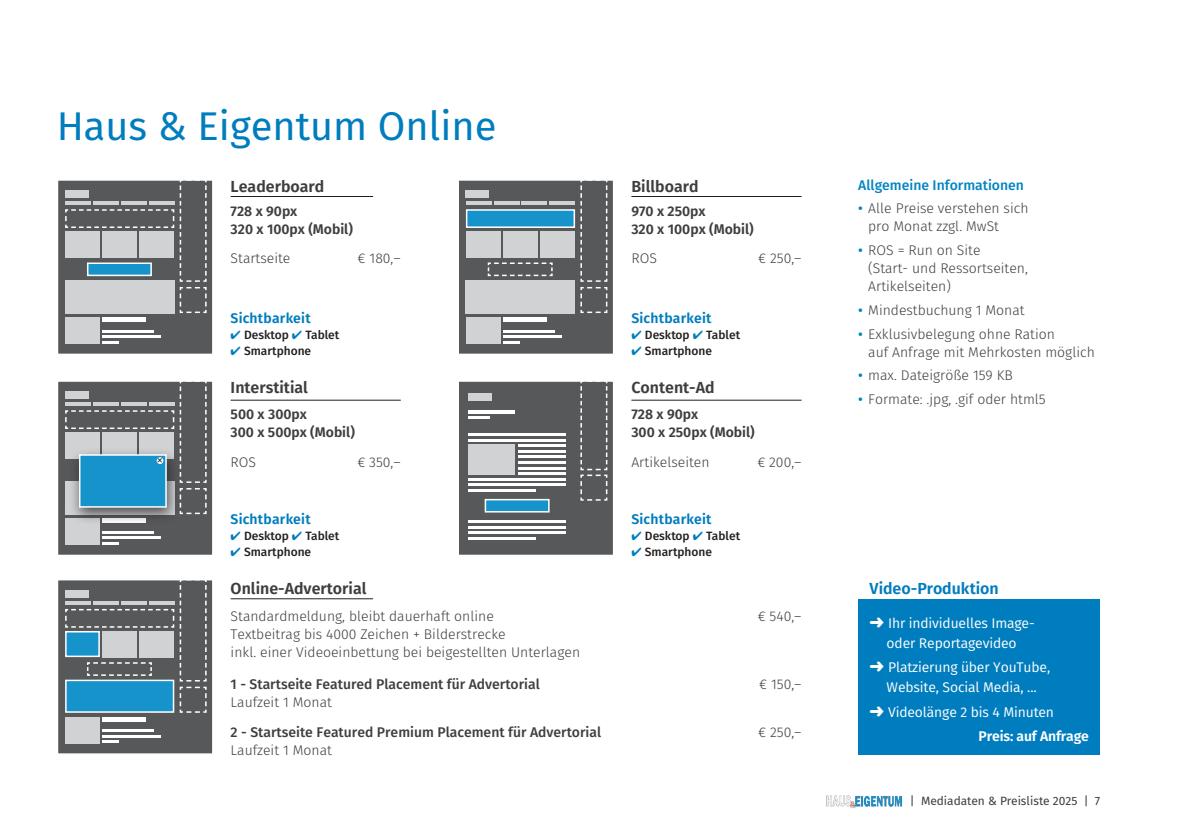
<style>
.page{position:relative;width:1191px;height:840px;background:#fff}
.page>*{position:absolute;margin:0;border:0;box-sizing:border-box;transform-origin:0 0}
.t1{font:40px "Fira Sans";color:#007dbe}
.t2{font:600 16px "Fira Sans";color:#3e3e3f}
.t3{font:600 16px "Fira Sans";letter-spacing:-.005em;color:#007dbe}
.t4{font:300 14px/18px "Fira Sans";color:#3e3e3f}
.t5{font:14px/20px "Fira Sans";letter-spacing:-.01em;color:#fff;text-align:center}
.t6{font:600 14px/18px "Fira Sans";color:#3e3e3f}
.t7{font:500 14px "Fira Sans";color:#3e3e3f}
.t8{font:600 14px "Fira Sans";letter-spacing:.015em;color:#007dbe}
.t9{font:500 14px "Fira Sans";color:#0085c3}
.t10{font:500 12px "Fira Sans";color:#231f20}
.t11{font:12px "Fira Sans";color:#3e3e3f}
.s1{color:#007dbe}
.s2{font-weight:500;color:#0085c3}
.s3{font-weight:600}
</style>
<div class="page">
<img style="left:826px;top:795px;width:76px;height:13px">
<div style="left:457px;top:380px;width:157px;height:176px;background:#57585a;border:2px solid #fff"></div>
<div style="left:484px;top:498px;width:65px;height:14px;background:#1693cb;border:2px solid #fff"></div>
<div style="left:468px;top:444px;width:46px;height:30px;background:#d1d2d4"></div>
<div style="left:468px;top:393px;width:23px;height:8px;background:#d1d2d4"></div>
<svg style="left:468px;top:410px;width:46px;height:3px"></svg>
<hr style="left:468px;top:415px;width:22px;height:3px;background:#fff">
<hr style="left:468px;top:433px;width:98px;height:2px;background:#fff">
<hr style="left:468px;top:520px;width:98px;height:2px;background:#fff">
<hr style="left:468px;top:438px;width:98px;height:3px;background:#fff">
<hr style="left:468px;top:477px;width:98px;height:3px;background:#fff">
<hr style="left:468px;top:525px;width:98px;height:3px;background:#fff">
<hr style="left:519px;top:444px;width:47px;height:2px;background:#fff">
<hr style="left:468px;top:531px;width:98px;height:2px;background:#fff">
<hr style="left:468px;top:489px;width:68px;height:2px;background:#fff">
<hr style="left:468px;top:536px;width:68px;height:3px;background:#fff">
<hr style="left:519px;top:449px;width:47px;height:3px;background:#fff">
<hr style="left:519px;top:455px;width:47px;height:3px;background:#fff">
<hr style="left:519px;top:461px;width:47px;height:2px;background:#fff">
<hr style="left:519px;top:466px;width:47px;height:3px;background:#fff">
<hr style="left:519px;top:472px;width:47px;height:2px;background:#fff">
<hr style="left:468px;top:483px;width:98px;height:3px;background:#fff">
<svg style="left:580px;top:380px;width:28px;height:121px"></svg>
<hr style="left:631px;top:399px;width:170px;height:1px;background:#231f20">
<div style="left:858px;top:599px;width:242px;height:155px;background:#007dbe"></div>
<hr style="left:231px;top:196px;width:142px;height:1px;background:#231f20">
<div style="left:57px;top:179px;width:157px;height:176px;background:#57585a;border:2px solid #fff"></div>
<div style="left:65px;top:317px;width:35px;height:26px;background:#d1d2d4"></div>
<svg style="left:64px;top:179px;width:143px;height:134px"></svg>
<div style="left:65px;top:190px;width:23px;height:7px;background:#d1d2d4"></div>
<div style="left:102px;top:317px;width:44px;height:5px;background:#fff"></div>
<hr style="left:102px;top:329px;width:52px;height:3px;background:#fff">
<hr style="left:102px;top:335px;width:59px;height:3px;background:#fff">
<svg style="left:102px;top:341px;width:17px;height:2px"></svg>
<hr style="left:631px;top:196px;width:170px;height:1px;background:#231f20">
<div style="left:457px;top:179px;width:157px;height:176px;background:#57585a;border:2px solid #fff"></div>
<div style="left:466px;top:209px;width:109px;height:19px;background:#1693cb;border:2px solid #fff"></div>
<svg style="left:487px;top:262px;width:66px;height:15px"></svg>
<div style="left:466px;top:231px;width:34px;height:26px;background:#d1d2d4"></div>
<hr style="left:466px;top:201px;width:25px;height:4px;background:#d1d2d4">
<hr style="left:494px;top:201px;width:25px;height:4px;background:#d1d2d4">
<hr style="left:522px;top:201px;width:25px;height:4px;background:#d1d2d4">
<hr style="left:550px;top:201px;width:25px;height:4px;background:#d1d2d4">
<div style="left:466px;top:280px;width:109px;height:33px;background:#d1d2d4"></div>
<div style="left:466px;top:317px;width:34px;height:26px;background:#d1d2d4"></div>
<div style="left:503px;top:231px;width:35px;height:26px;background:#d1d2d4"></div>
<div style="left:540px;top:231px;width:35px;height:26px;background:#d1d2d4"></div>
<svg style="left:580px;top:179px;width:28px;height:134px"></svg>
<div style="left:466px;top:190px;width:23px;height:7px;background:#d1d2d4"></div>
<div style="left:503px;top:317px;width:43px;height:5px;background:#fff"></div>
<hr style="left:503px;top:329px;width:52px;height:3px;background:#fff">
<hr style="left:503px;top:335px;width:58px;height:3px;background:#fff">
<svg style="left:503px;top:341px;width:17px;height:2px"></svg>
<hr style="left:231px;top:399px;width:170px;height:1px;background:#231f20">
<div style="left:57px;top:380px;width:157px;height:176px;background:#57585a;border:2px solid #fff"></div>
<div style="left:65px;top:518px;width:35px;height:26px;background:#d1d2d4"></div>
<hr style="left:102px;top:530px;width:52px;height:3px;background:#fff">
<hr style="left:102px;top:536px;width:59px;height:2px;background:#fff">
<hr style="left:102px;top:541px;width:17px;height:3px;background:#fff">
<div style="left:69px;top:447px;width:111px;height:78px;background:#231f20;opacity:.75"></div>
<div style="left:57px;top:578px;width:157px;height:176px;background:#57585a;border:2px solid #fff"></div>
<div style="left:65px;top:716px;width:35px;height:26px;background:#d1d2d4"></div>
<svg style="left:64px;top:578px;width:143px;height:135px"></svg>
<div style="left:65px;top:589px;width:23px;height:8px;background:#d1d2d4"></div>
<div style="left:102px;top:716px;width:44px;height:5px;background:#fff"></div>
<hr style="left:102px;top:729px;width:52px;height:2px;background:#fff">
<hr style="left:102px;top:734px;width:59px;height:3px;background:#fff">
<svg style="left:102px;top:740px;width:17px;height:2px"></svg>
<hr style="left:231px;top:598px;width:142px;height:1px;background:#231f20">
<svg style="left:64px;top:380px;width:143px;height:134px"></svg>
<h1 class="t1" style="left:57px;top:95px;width:441px">Haus &amp; Eigentum Online</h1>
<p class="t2" style="left:231px;top:173px;width:95px">Leaderboard</p>
<p class="t6" style="left:231px;top:201px;width:124px">728 x 90px<br>320 x 100px (Mobil)</p>
<p class="t4" style="left:231px;top:249px;width:61px">Startseite</p>
<p class="t4" style="left:358px;top:249px;width:45px">€ 180,–</p>
<p class="t8" style="left:231px;top:306px;width:82px">Sichtbarkeit</p>
<p class="t10" style="left:231px;top:325px;width:110px"><span class="s1">✔</span> Desktop <span class="s1">✔</span> Tablet</p>
<p class="t10" style="left:231px;top:341px;width:82px"><span class="s1">✔</span> Smartphone</p>
<p class="t2" style="left:231px;top:374px;width:79px">Interstitial</p>
<p class="t6" style="left:231px;top:404px;width:126px">500 x 300px<br>300 x 500px (Mobil)</p>
<p class="t4" style="left:231px;top:452px;width:27px">ROS</p>
<p class="t4" style="left:357px;top:452px;width:45px">€ 350,–</p>
<p class="t8" style="left:231px;top:507px;width:82px">Sichtbarkeit</p>
<p class="t10" style="left:231px;top:525px;width:110px"><span class="s1">✔</span> Desktop <span class="s1">✔</span> Tablet</p>
<p class="t10" style="left:231px;top:541px;width:82px"><span class="s1">✔</span> Smartphone</p>
<p class="t2" style="left:231px;top:575px;width:137px">Online-Advertorial</p>
<p class="t2" style="left:631px;top:173px;width:69px">Billboard</p>
<p class="t6" style="left:631px;top:201px;width:124px">970 x 250px<br>320 x 100px (Mobil)</p>
<p class="t4" style="left:631px;top:249px;width:27px">ROS</p>
<p class="t4" style="left:758px;top:249px;width:45px">€ 250,–</p>
<p class="t8" style="left:631px;top:306px;width:82px">Sichtbarkeit</p>
<p class="t10" style="left:631px;top:325px;width:110px"><span class="s1">✔</span> Desktop <span class="s1">✔</span> Tablet</p>
<p class="t10" style="left:631px;top:341px;width:82px"><span class="s1">✔</span> Smartphone</p>
<p class="t2" style="left:631px;top:374px;width:85px">Content-Ad</p>
<p class="t6" style="left:631px;top:404px;width:125px">728 x 90px<br>300 x 250px (Mobil)</p>
<p class="t4" style="left:631px;top:452px;width:80px">Artikelseiten</p>
<p class="t4" style="left:757px;top:452px;width:46px">€ 200,–</p>
<p class="t8" style="left:631px;top:507px;width:82px">Sichtbarkeit</p>
<p class="t10" style="left:631px;top:526px;width:110px"><span class="s1">✔</span> Desktop <span class="s1">✔</span> Tablet</p>
<p class="t10" style="left:631px;top:542px;width:82px"><span class="s1">✔</span> Smartphone</p>
<p class="t4" style="left:231px;top:606px;width:265px">Standardmeldung, bleibt dauerhaft online</p>
<p class="t4" style="left:757px;top:606px;width:45px">€ 540,–</p>
<p class="t4" style="left:231px;top:624px;width:351px">Textbeitrag bis 4000 Zeichen + Bilderstrecke<br>inkl. einer Videoeinbettung bei beigestellten Unterlagen</p>
<p class="t7" style="left:231px;top:673px;width:311px">1 - Startseite Featured Placement für Advertorial</p>
<p class="t4" style="left:759px;top:675px;width:44px">€ 150,–</p>
<p class="t4" style="left:231px;top:693px;width:103px">Laufzeit 1 Monat</p>
<p class="t7" style="left:231px;top:720px;width:372px">2 - Startseite Featured Premium Placement für Advertorial</p>
<p class="t4" style="left:758px;top:722px;width:45px">€ 250,–</p>
<p class="t4" style="left:231px;top:740px;width:103px">Laufzeit 1 Monat</p>
<p class="t9" style="left:858px;top:173px;width:167px">Allgemeine Informationen</p>
<p class="t4" style="left:868px;top:199px;width:162px;text-indent:-10px"><span class="s2">•</span> Alle Preise verstehen sich pro Monat zzgl. MwSt</p>
<p class="t4" style="left:868px;top:241px;width:161px;text-indent:-10px"><span class="s2">•</span> ROS = Run on Site<br>(Start- und Ressortseiten,<br>Artikelseiten)</p>
<p class="t4" style="left:858px;top:301px;width:168px"><span class="s2">•</span> Mindestbuchung 1 Monat</p>
<p class="t4" style="left:868px;top:324px;width:228px;text-indent:-10px"><span class="s2">•</span> Exklusivbelegung ohne Ration<br>auf Anfrage mit Mehrkosten möglich</p>
<p class="t4" style="left:858px;top:366px;width:156px"><span class="s2">•</span> max. Dateigröße 159 KB</p>
<p class="t4" style="left:858px;top:390px;width:189px"><span class="s2">•</span> Formate: .jpg, .gif oder html5</p>
<p class="t3" style="left:869px;top:575px;width:131px">Video-Produktion</p>
<p class="t5" style="left:869px;top:612px;width:167px">➜ Ihr individuelles Image&shy;oder Reportagevideo</p>
<p class="t5" style="left:869px;top:656px;width:182px">➜ Platzierung über YouTube,<br>Website, Social Media, ...</p>
<p class="t5" style="left:978px;top:699px;width:112px;line-height:24.6px;text-align:left;text-indent:-109px">➜ Videolänge 2 bis 4 Minuten<br><span class="s3">Preis: auf Anfrage</span></p>
<p class="t11" style="left:909px;top:791px;width:192px">| Mediadaten &amp; Preisliste 2025 | 7</p>
</div>
